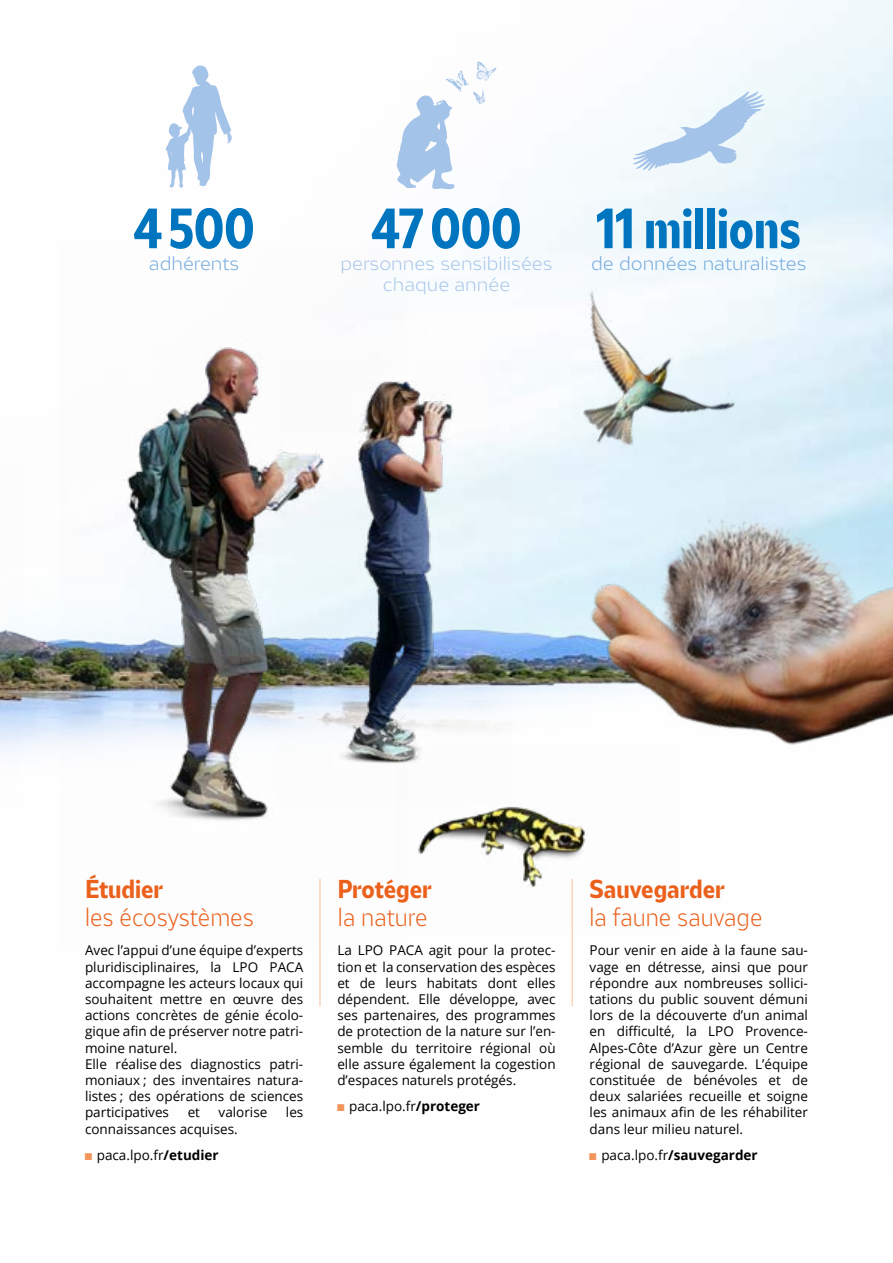
<style>
.page{position:relative;width:893px;height:1263px;background:#fff}
.page>*{position:absolute;margin:0;border:0;box-sizing:border-box;transform-origin:0 0}
.t1{font:700 condensed 52.5px "LPO";color:#0075bf}
.t2{font:700 condensed 24px/28.8px "LPO";color:#eb601a}
.t3{font:300 condensed 24px "LPO";color:#eb601a}
.t4{font:300 18px/21.6px "LPO";color:#a4c3e8;text-align:center}
.t5{font:300 18px "LPO";color:#6ca6db}
.t6{font:13.5px/16.2px "Open Sans";color:#000;text-align:justify}
.t7{font:700 13.5px "Open Sans";color:#000}
.s1{font-family:"Alegreya Sans";font-size:15px;color:#f3945b}
.s2{font-weight:700}
.s3{font-weight:300;font-stretch:normal}
.s4{font-weight:300}
.s5{font-family:"Alegreya Sans";font-weight:400;font-size:15px;color:#f3945b}
.s6{font-weight:400}
</style>
<div class="page">
<img style="left:21px;top:0;width:872px;height:1007px">
<img style="left:406px;top:357px;width:105px;height:389px">
<img style="left:60px;top:246px;width:346px;height:705px">
<svg style="left:633px;top:91px;width:132px;height:80px"></svg>
<img style="left:496px;top:241px;width:295px;height:294px">
<img style="left:396px;top:746px;width:283px;height:185px">
<img style="left:0;top:626px;width:21px;height:127px">
<img style="left:544px;top:456px;width:349px;height:410px">
<hr style="left:319px;top:879px;width:2px;height:127px;background:#fbd4b9">
<hr style="left:571px;top:879px;width:2px;height:127px;background:#fbd4b9">
<svg style="left:166px;top:65px;width:66px;height:123px"></svg>
<svg style="left:397px;top:62px;width:99px;height:127px"></svg>
<h1 class="t1" style="left:134px;top:196px;width:122px">4500</h1>
<h3 class="t5" style="left:149px;top:252px;width:92px">adhérents</h3>
<h1 class="t1" style="left:372px;top:196px;width:151px">47000</h1>
<h3 class="t4" style="left:340px;top:253px;width:214px">personnes sensibilisées chaque année</h3>
<h1 class="t1" style="left:597px;top:196px;width:206px">11 millions</h1>
<h3 class="t5" style="left:591px;top:252px;width:217px">de données naturalistes</h3>
<h2 class="t2" style="left:85px;top:874px;width:80px">Étudier</h2>
<h2 class="t3" style="left:85px;top:903px;width:170px">les écosystèmes</h2>
<p class="t6" style="left:85px;top:942px;width:220px;text-align:left">Avec l’appui d’une équipe d’experts pluridisciplinaires, la LPO PACA accompagne les acteurs locaux qui souhaitent mettre en œuvre des actions concrètes de génie écolo&shy;gique afin de préserver notre patri&shy;moine naturel.<br>Elle réalise des diagnostics patri&shy;moniaux ; des inventaires natura&shy;listes ; des opérations de sciences participatives</p>
<p class="t6" style="left:188px;top:1104px;width:14px">et</p>
<p class="t6" style="left:219px;top:1104px;width:50px">valorise</p>
<p class="t6" style="left:286px;top:1104px;width:19px">les</p>
<p class="t6" style="left:85px;top:1115px;width:154px;line-height:26.5px">connaissances acquises. <span class="s1">&lt;cuadrado&gt;</span> paca.lpo.fr<span class="s2">/etudier</span></p>
<h2 class="t2" style="left:337px;top:874px;width:96px">Protéger <span class="s3">l</span><span class="s4">a nature</span></h2>
<p class="t6" style="left:337px;top:942px;width:220px">La LPO PACA agit pour la protec&shy;tion et la conservation des espèces et de leurs habitats dont elles dépendent. Elle développe, avec ses partenaires, des programmes de protection de la nature sur l’en&shy;semble du territoire régional où elle assure également la cogestion d’espaces naturels protégés.</p>
<p class="t6" style="left:337px;top:1098px;width:144px"><span class="s1">&lt;cuadrado&gt;</span> paca.lpo.fr<span class="s2">/proteger</span></p>
<h2 class="t2" style="left:590px;top:874px;width:137px">Sauvegarder</h2>
<h2 class="t3" style="left:590px;top:903px;width:174px">la faune sauvage</h2>
<p class="t6" style="left:590px;top:942px;width:220px">Pour venir en aide à la faune sau&shy;vage en détresse, ainsi que pour répondre aux nombreuses sollici&shy;tations du public souvent démuni lors de la découverte d’un animal en difficulté, la LPO Provence-Alpes-Côte d’Azur gère un Centre régional de sauvegarde. L’équipe constituée de bénévoles et de deux salariées recueille et soigne les animaux afin de les réhabiliter dans leur milieu naturel.</p>
<p class="t7" style="left:590px;top:1145px;width:170px"><span class="s5">&lt;cuadrado&gt;</span> <span class="s6">paca.lpo.fr</span>/sauvegarder</p>
</div>
